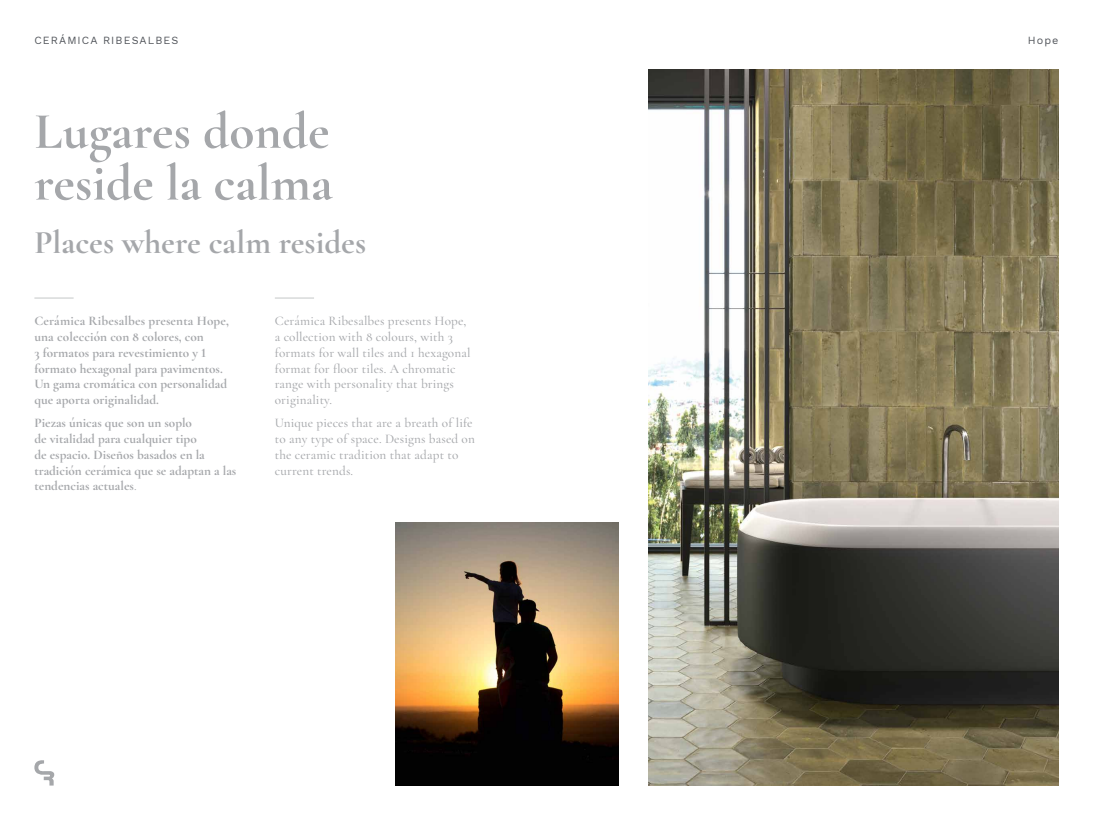
<style>
.page{position:relative;width:1093px;height:820px;background:#fff}
.page>*{position:absolute;margin:0;border:0;box-sizing:border-box;transform-origin:0 0}
.t1{font:700 51.6px/51.8px "Cormorant Garamond";color:#a5a7aa}
.t2{font:700 33px "Cormorant Garamond";color:#a5a7aa}
.t3{font:700 13.2px/15.8px "Cormorant Garamond";color:#a5a7aa}
.t4{font:500 13.2px/15.8px "Cormorant Garamond";letter-spacing:.01em;color:#a5a7aa}
.t5{font:10.8px "Work Sans";letter-spacing:.1em;color:#52555b}
.s1{font-weight:400}
</style>
<div class="page">
<svg style="left:34px;top:760px;width:20px;height:25px"></svg>
<img style="left:649px;top:70px;width:409px;height:715px">
<hr style="left:34px;top:298px;width:40px;height:1px;background:#c5c7c8">
<hr style="left:275px;top:298px;width:39px;height:1px;background:#c5c7c8">
<img style="left:395px;top:522px;width:223px;height:263px">
<p class="t5" style="left:34px;top:34px;width:145px">CERÁMICA RIBESALBES</p>
<h1 class="t1" style="left:34px;top:105px;width:300px">Lugares donde reside la calma</h1>
<h2 class="t2" style="left:34px;top:222px;width:333px">Places where calm resides</h2>
<p class="t3" style="left:34px;top:312px;width:196px">Cerámica Ribesalbes presenta Hope, una colección con 8 colores, con<br>3 formatos para revestimiento y 1 formato hexagonal para pavimentos.<br>Un gama cromática con personalidad que aporta originalidad.</p>
<p class="t3" style="left:34px;top:414px;width:203px">Piezas únicas que son un soplo<br>de vitalidad para cualquier tipo<br>de espacio. Diseños basados en la tradición cerámica que se adaptan a las tendencias actuales<span class="s1">.</span></p>
<p class="t4" style="left:275px;top:313px;width:197px">Cerámica Ribesalbes presents Hope, a collection with 8 colours, with 3 formats for wall tiles and 1 hexagonal format for floor tiles. A chromatic range with personality that brings originality.</p>
<p class="t4" style="left:275px;top:414px;width:202px">Unique pieces that are a breath of life to any type of space. Designs based on the ceramic tradition that adapt to current trends.</p>
<p class="t5" style="left:1028px;top:34px;width:32px">Hope</p>
</div>
